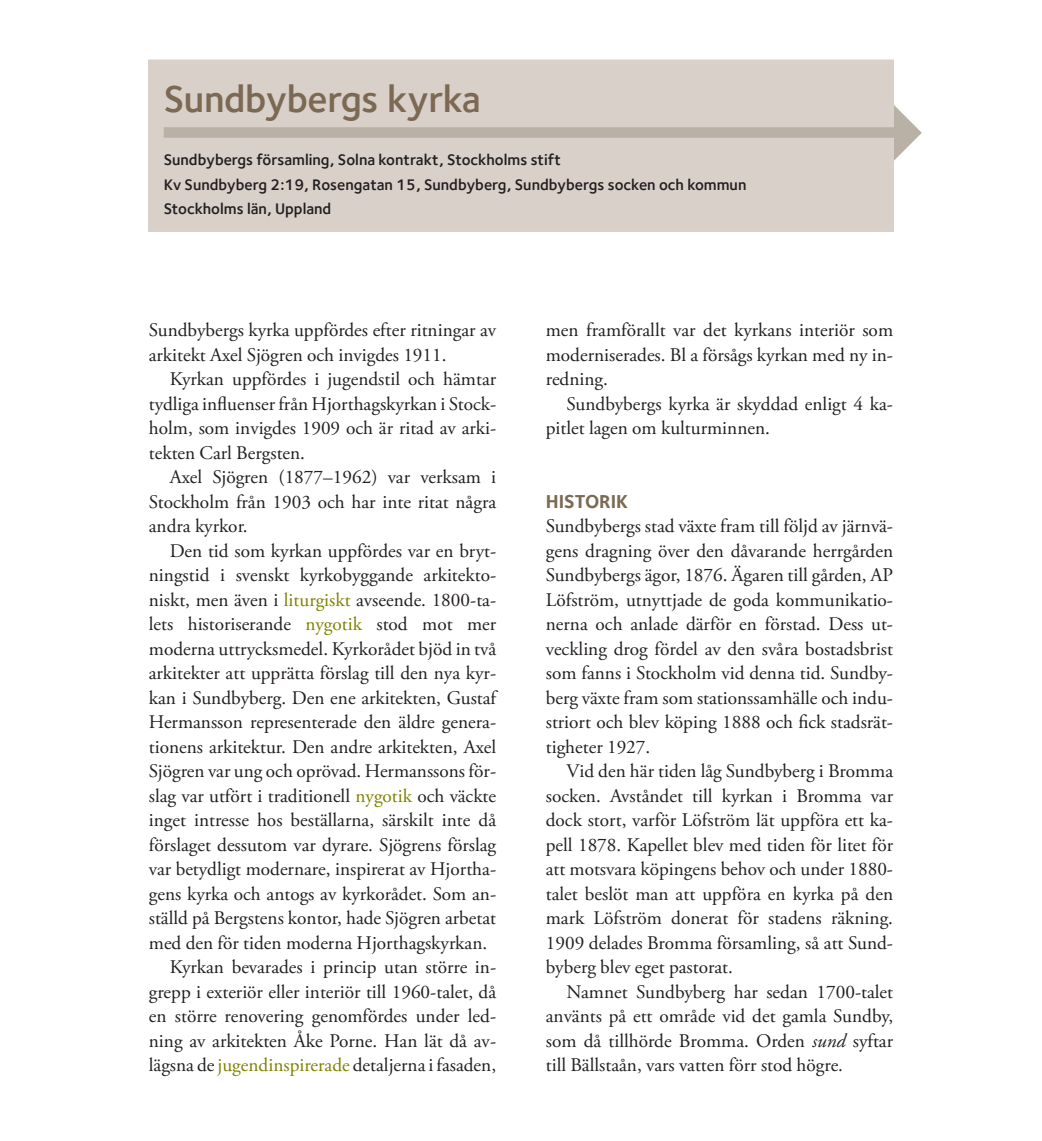
<style>
.page{position:relative;width:1042px;height:1141px;background:#fff}
.page>*{position:absolute;margin:0;border:0;box-sizing:border-box;transform-origin:0 0}
.Rubrik_1_Kyrknamn_Li{font:600 38.5px "Foundry Sterling";letter-spacing:-.01em;color:#7c6954}
.Bröd_med_indrag{font:19.25px/24.5px "Adobe Garamond Pro";color:#231f20;text-align:justify}
.Bröd_utan_indrag{font:19.25px/24.5px "Adobe Garamond Pro";color:#231f20}
.Rubrik_2_VERSALER_FÄ{font:700 19.25px "Foundry Sterling";color:#7c6954}
.Ingress{font:600 15.75px/24.5px "Foundry Sterling";color:#231f20}
.s1{color:#808000}
.s2{font-style:italic}
</style>
<div class="page">
<svg style="left:894px;top:105px;width:28px;height:56px"></svg>
<div style="left:148px;top:60px;width:746px;height:172px;background:#d8d0c9"></div>
<div style="left:164px;top:127px;width:744px;height:11px;background:#bab1a6"></div>
<p class="Rubrik_1_Kyrknamn_Li" style="left:164px;top:76px;width:319px">Sundbybergs kyrka</p>
<p class="Ingress" style="left:164px;top:148px;width:399px">Sundbybergs församling, Solna kontrakt, Stockholms stift</p>
<p class="Ingress" style="left:164px;top:172px;width:584px">Kv Sundbyberg 2:19, Rosengatan 15, Sundbyberg, Sundbybergs socken och kommun<br>Stockholms län, Uppland</p>
<p class="Bröd_utan_indrag" style="left:149px;top:319px;width:349px">Sundbybergs kyrka uppfördes efter ritningar av arkitekt Axel Sjögren och invigdes 1911.</p>
<p class="Bröd_med_indrag" style="left:149px;top:368px;width:349px;text-indent:21px">Kyrkan uppfördes i jugendstil och hämtar tydliga influenser från Hjorthagskyrkan i Stock&shy;holm, som invigdes 1909 och är ritad av arki&shy;tekten Carl Bergsten.</p>
<p class="Bröd_med_indrag" style="left:149px;top:466px;width:349px;text-indent:21px">Axel Sjögren (1877–1962) var verksam i Stockholm från 1903 och har inte ritat några andra kyrkor.</p>
<p class="Bröd_med_indrag" style="left:149px;top:539px;width:349px;text-indent:21px">Den tid som kyrkan uppfördes var en bryt&shy;ningstid i svenskt kyrkobyggande arkitekto&shy;niskt, men även i <span class="s1">liturgiskt</span> avseende. 1800-ta&shy;lets historiserande <span class="s1">nygotik</span> stod mot mer moderna uttrycksmedel. Kyrkorådet bjöd in två arkitekter att upprätta förslag till den nya kyr&shy;kan i Sundbyberg. Den ene arkitekten, Gustaf Hermansson representerade den äldre genera&shy;tionens arkitektur. Den andre arkitekten, Axel Sjögren var ung och oprövad. Hermanssons för&shy;slag var utfört i traditionell <span class="s1">nygotik</span> och väckte inget intresse hos beställarna, särskilt inte då förslaget dessutom var dyrare. Sjögrens förslag var betydligt modernare, inspirerat av Hjortha&shy;gens kyrka och antogs av kyrkorådet. Som an&shy;ställd på Bergstens kontor, hade Sjögren arbetat med den för tiden moderna Hjorthagskyrkan.</p>
<p class="Bröd_med_indrag" style="left:149px;top:956px;width:349px;text-indent:21px">Kyrkan bevarades i princip utan större in&shy;grepp i exteriör eller interiör till 1960-talet, då en större renovering genomfördes under led&shy;ning av arkitekten Åke Porne. Han lät då av&shy;lägsna de <span class="s1">jugendinspirerade</span> detaljerna i fasaden,</p>
<p class="Bröd_med_indrag" style="left:546px;top:319px;width:349px">men framförallt var det kyrkans interiör som moderniserades. Bl a försågs kyrkan med ny in&shy;redning.</p>
<p class="Bröd_med_indrag" style="left:546px;top:392px;width:349px;text-indent:21px">Sundbybergs kyrka är skyddad enligt 4 ka&shy;pitlet lagen om kulturminnen.</p>
<p class="Rubrik_2_VERSALER_FÄ" style="left:546px;top:490px;width:84px">HISTORIK</p>
<p class="Bröd_utan_indrag" style="left:546px;top:515px;width:349px;text-align:justify">Sundbybergs stad växte fram till följd av järnvä&shy;gens dragning över den dåvarande herrgården Sundbybergs ägor, 1876. Ägaren till gården, AP Löfström, utnyttjade de goda kommunikatio&shy;nerna och anlade därför en förstad. Dess ut&shy;veckling drog fördel av den svåra bostadsbrist som fanns i Stockholm vid denna tid. Sundby&shy;berg växte fram som stationssamhälle och indu&shy;striort och blev köping 1888 och fick stadsrät&shy;tigheter 1927.</p>
<p class="Bröd_med_indrag" style="left:546px;top:760px;width:349px;text-indent:21px">Vid den här tiden låg Sundbyberg i Bromma socken. Avståndet till kyrkan i Bromma var dock stort, varför Löfström lät uppföra ett ka&shy;pell 1878. Kapellet blev med tiden för litet för att motsvara köpingens behov och under 1880- talet beslöt man att uppföra en kyrka på den mark Löfström donerat för stadens räkning.<br>1909 delades Bromma församling, så att Sund&shy;byberg blev eget pastorat.</p>
<p class="Bröd_med_indrag" style="left:546px;top:980px;width:349px;text-indent:21px">Namnet Sundbyberg har sedan 1700-talet använts på ett område vid det gamla Sundby, som då tillhörde Bromma. Orden <span class="s2">sund</span> syftar till Bällstaån, vars vatten förr stod högre.</p>
</div>
